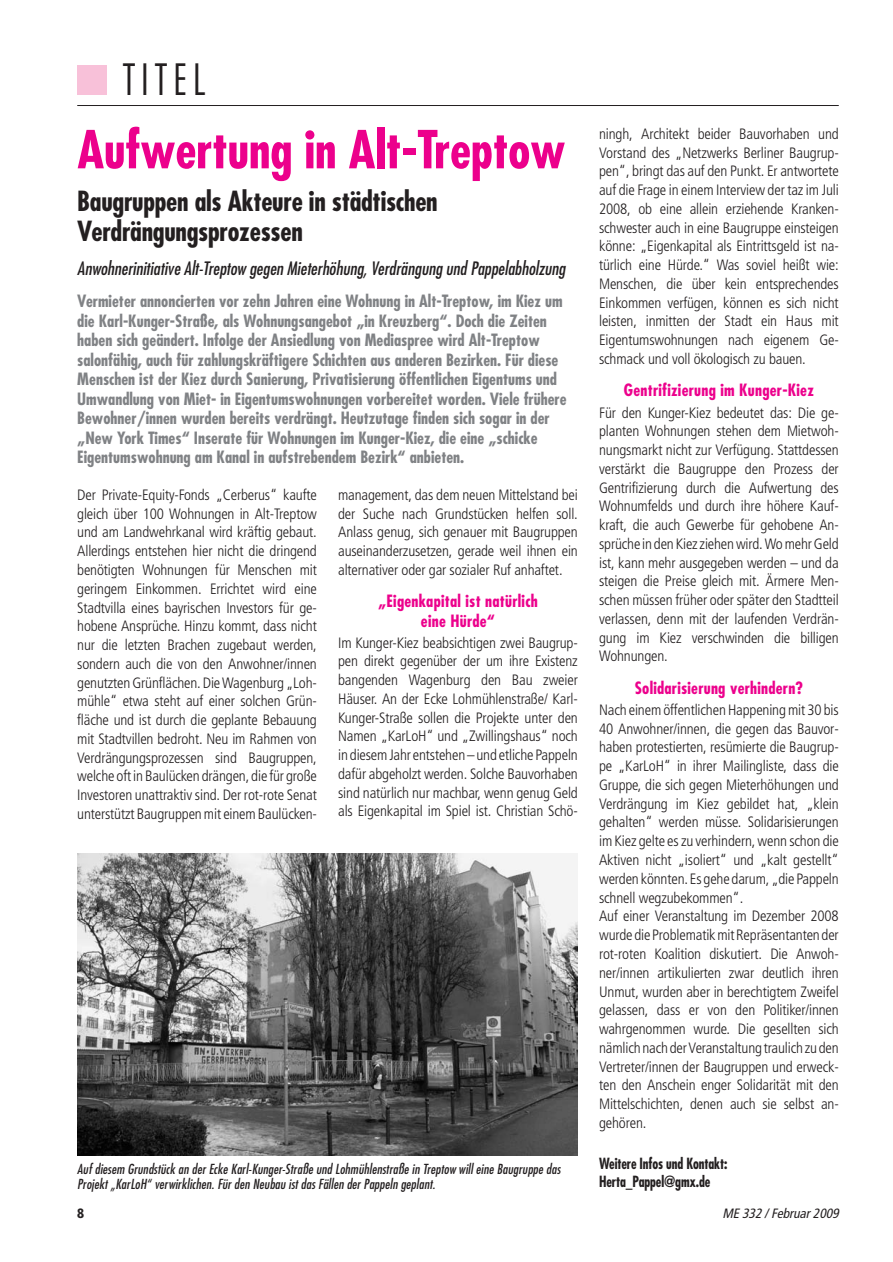
<style>
.page{position:relative;width:893px;height:1262px;background:#fff}
.page>*{position:absolute;margin:0;border:0;box-sizing:border-box;transform-origin:0 0}
.t1{font:700 condensed 51px "Futura";letter-spacing:-.005em;color:#ec008c}
.t2{font:300 condensed 42px "Futura";letter-spacing:.15em;color:#231f20;scale:.96 1}
.t3{font:700 condensed 27px/30px "Futura";letter-spacing:-.01em;color:#231f20}
.t4{font:italic condensed 18px "Futura";color:#231f20}
.t5{font:700 condensed 16.5px/19.5px "Futura";color:#808285}
.t6{font:700 condensed 16.5px/19.5px "Futura";letter-spacing:.015em;color:#ec008c;text-align:center}
.t7{font:300 condensed 15px/18.8px "Frutiger";letter-spacing:-.01em;color:#231f20;text-align:justify}
.t8{font:700 condensed 15px/18px "Futura";letter-spacing:-.01em;color:#231f20;scale:.9 1}
.t9{font:italic condensed 13.5px/15px "Futura";letter-spacing:.01em;color:#231f20}
.t10{font:italic condensed 13.5px "Frutiger";color:#231f20}
.t11{font:900 condensed 13.5px "Frutiger";color:#231f20}
</style>
<div class="page">
<div style="left:77px;top:65px;width:30px;height:30px;background:#f8c1d9"></div>
<hr style="left:77px;top:105px;width:761px;height:1px;background:#231f20">
<img style="left:77px;top:853px;width:500px;height:302px">
<h2 class="t2" style="left:123px;top:62px;width:87px">TITEL</h2>
<h1 class="t1" style="left:77px;top:127px;width:490px">Aufwertung in Alt-Treptow</h1>
<h3 class="t3" style="left:77px;top:188px;width:362px">Baugruppen als Akteure in städtischen<br>Verdrängungsprozessen</h3>
<p class="t4" style="left:77px;top:260px;width:489px">Anwohnerinitiative Alt-Treptow gegen Mieterhöhung, Verdrängung und Pappelabholzung</p>
<p class="t5" style="left:77px;top:293px;width:491px">Vermieter annoncierten vor zehn Jahren eine Wohnung in Alt-Treptow, im Kiez um die Karl-Kunger-Straße, als Wohnungsangebot „in Kreuzberg“. Doch die Zeiten haben sich geändert. Infolge der Ansiedlung von Mediaspree wird Alt-Treptow salonfähig, auch für zahlungskräftigere Schichten aus anderen Bezirken. Für diese Menschen ist der Kiez durch Sanierung, Privatisierung öffentlichen Eigentums und Umwandlung von Miet- in Eigentumswohnungen vorbereitet worden. Viele frühere Bewohner/innen wurden bereits verdrängt. Heutzutage finden sich sogar in der „New York Times“ Inserate für Wohnungen im Kunger-Kiez, die eine „schicke Eigentumswohnung am Kanal in aufstrebendem Bezirk“ anbieten.</p>
<p class="t7" style="left:77px;top:486px;width:241px">Der Private-Equity-Fonds „Cerberus“ kaufte gleich über 100 Wohnungen in Alt-Treptow und am Landwehrkanal wird kräftig gebaut.<br>Allerdings entstehen hier nicht die dringend benötigten Wohnungen für Menschen mit geringem Einkommen. Errichtet wird eine Stadtvilla eines bayrischen Investors für ge&shy;hobene Ansprüche. Hinzu kommt, dass nicht nur die letzten Brachen zugebaut werden, sondern auch die von den Anwohner/innen genutzten Grünflächen. Die Wagenburg „Loh&shy;mühle“ etwa steht auf einer solchen Grün&shy;fläche und ist durch die geplante Bebauung mit Stadtvillen bedroht. Neu im Rahmen von Verdrängungsprozessen sind Baugruppen, welche oft in Baulücken drängen, die für große Investoren unattraktiv sind. Der rot-rote Senat unterstützt Baugruppen mit einem Baulücken-</p>
<p class="t7" style="left:338px;top:486px;width:241px">management, das dem neuen Mittelstand bei der Suche nach Grundstücken helfen soll.<br>Anlass genug, sich genauer mit Baugruppen auseinanderzusetzen, gerade weil ihnen ein alternativer oder gar sozialer Ruf anhaftet.</p>
<p class="t6" style="left:378px;top:593px;width:161px">„Eigenkapital ist natürlich eine Hürde“</p>
<p class="t7" style="left:338px;top:634px;width:241px">Im Kunger-Kiez beabsichtigen zwei Baugrup&shy;pen direkt gegenüber der um ihre Existenz bangenden Wagenburg den Bau zweier Häuser. An der Ecke Lohmühlenstraße/ Karl-Kunger-Straße sollen die Projekte unter den Namen „KarLoH“ und „Zwillingshaus“ noch in diesem Jahr entstehen – und etliche Pappeln dafür abgeholzt werden. Solche Bauvorhaben sind natürlich nur machbar, wenn genug Geld als Eigenkapital im Spiel ist. Christian Schö-</p>
<p class="t9" style="left:77px;top:1162px;width:484px">Auf diesem Grundstück an der Ecke Karl-Kunger-Straße und Lohmühlenstraße in Treptow will eine Baugruppe das<br>Projekt „KarLoH“ verwirklichen. Für den Neubau ist das Fällen der Pappeln geplant.</p>
<p class="t7" style="left:599px;top:125px;width:241px">ningh, Architekt beider Bauvorhaben und Vorstand des „Netzwerks Berliner Baugrup&shy;pen“, bringt das auf den Punkt. Er antwortete auf die Frage in einem Interview der taz im Juli 2008, ob eine allein erziehende Kranken&shy;schwester auch in eine Baugruppe einsteigen könne: „Eigenkapital als Eintrittsgeld ist na&shy;türlich eine Hürde.“ Was soviel heißt wie:<br>Menschen, die über kein entsprechendes Einkommen verfügen, können es sich nicht leisten, inmitten der Stadt ein Haus mit Eigentumswohnungen nach eigenem Ge&shy;schmack und voll ökologisch zu bauen.</p>
<p class="t6" style="left:624px;top:382px;width:191px">Gentrifizierung im Kunger-Kiez</p>
<p class="t7" style="left:599px;top:404px;width:241px">Für den Kunger-Kiez bedeutet das: Die ge&shy;planten Wohnungen stehen dem Mietwoh&shy;nungsmarkt nicht zur Verfügung. Stattdessen verstärkt die Baugruppe den Prozess der Gentrifizierung durch die Aufwertung des Wohnumfelds und durch ihre höhere Kauf&shy;kraft, die auch Gewerbe für gehobene An&shy;sprüche in den Kiez ziehen wird. Wo mehr Geld ist, kann mehr ausgegeben werden – und da steigen die Preise gleich mit. Ärmere Men&shy;schen müssen früher oder später den Stadtteil verlassen, denn mit der laufenden Verdrän&shy;gung im Kiez verschwinden die billigen Wohnungen.</p>
<p class="t6" style="left:634px;top:679px;width:170px">Solidarisierung verhindern?</p>
<p class="t7" style="left:599px;top:701px;width:241px;text-align:left">Nach einem öffentlichen Happening mit 30 bis 40 Anwohner/innen, die gegen das Bauvor&shy;haben protestierten, resümierte die Baugrup&shy;pe „KarLoH“ in ihrer Mailingliste, dass die Gruppe, die sich gegen Mieterhöhungen und Verdrängung im Kiez gebildet hat, „klein gehalten“ werden müsse. Solidarisierungen im Kiez gelte es zu verhindern, wenn schon die Aktiven nicht „isoliert“ und „kalt gestellt“ werden könnten. Es gehe darum, „die Pappeln schnell wegzubekommen“.<br>Auf einer Veranstaltung im Dezember 2008 wurde die Problematik mit Repräsentanten der rot-roten Koalition diskutiert. Die Anwoh&shy;ner/innen artikulierten zwar deutlich ihren Unmut, wurden aber in berechtigtem Zweifel gelassen, dass er von den Politiker/innen wahrgenommen wurde. Die gesellten sich nämlich nach der Veranstaltung traulich zu den Vertreter/innen der Baugruppen und erweck&shy;ten den Anschein enger Solidarität mit den Mittelschichten, denen auch sie selbst an&shy;gehören.</p>
<p class="t8" style="left:599px;top:1156px;width:144px">Weitere Infos und Kontakt:<br>Herta_Pappel@gmx.de</p>
<p class="t11" style="left:77px;top:1208px;width:9px">8</p>
<p class="t10" style="left:722px;top:1208px;width:120px">ME 332 / Februar2009</p>
</div>
